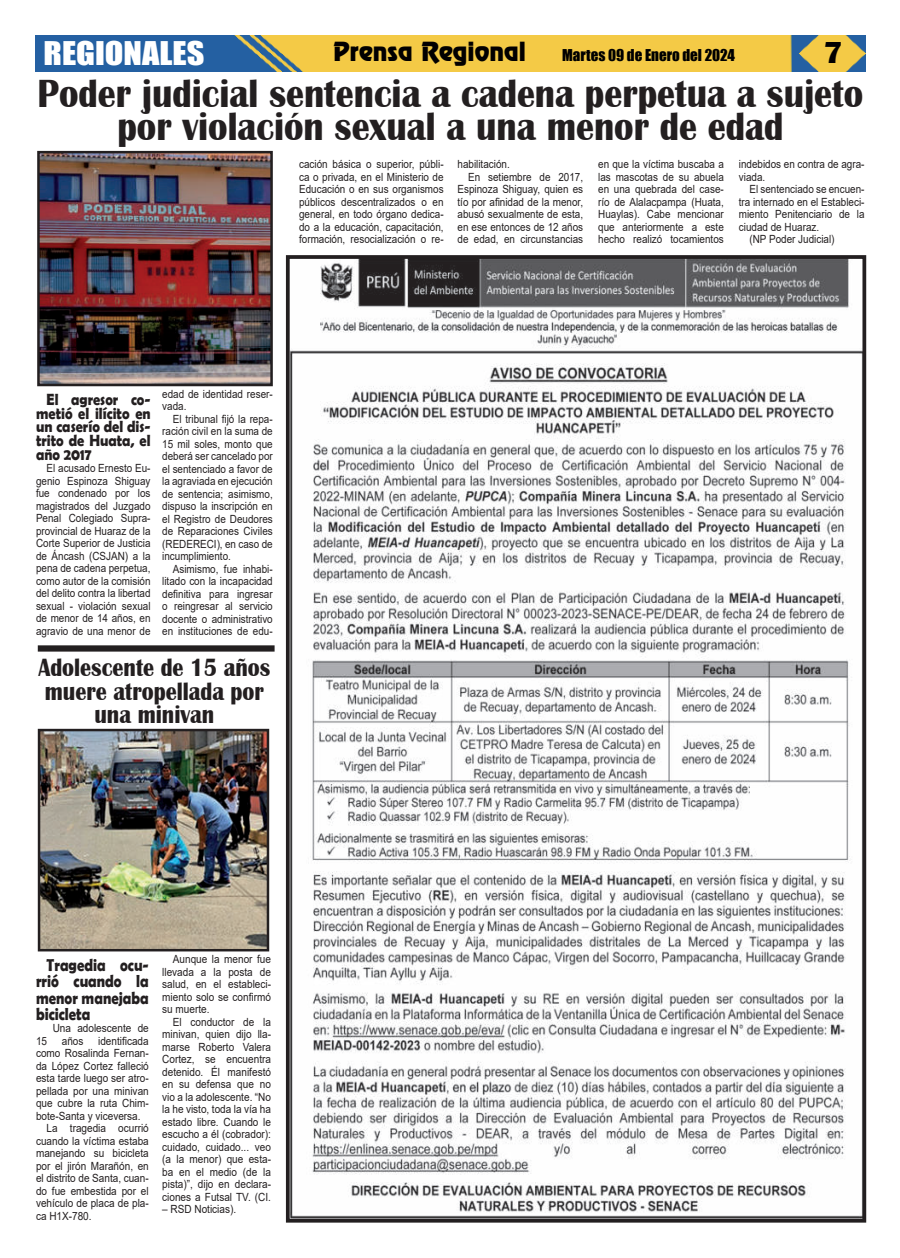
<style>
.page{position:relative;width:900px;height:1258px;background:#fff}
.page>*{position:absolute;margin:0;border:0;box-sizing:border-box;transform-origin:0 0}
.t1{font:700 40.38px/32.5px "Britannic";color:#231f20;text-align:center;scale:.89 1}
.t2{font:700 31.25px "Britannic";color:#020000}
.t3{font:30px "Impact";color:#fff;scale:1.14 1}
.t4{font:700 25.75px/23.8px "Britannic";color:#231f20;text-align:center;scale:.86 1}
.t5{font:23.75px "Renfrew Normal";color:#020000}
.t6{font:700 17.5px/16.2px "Berlin Sans FB Demi";color:#231f20;text-align:justify;scale:.84 1}
.t7{font:700 16.25px/13.8px "Berlin Sans FB Demi";color:#231f20;text-align:justify;scale:.88 1}
.t8{font:15px "Impact";color:#000}
.t9{font:11.25px/12.5px "Arial";color:#231f20;text-align:justify;scale:.88 1}
.t10{font:11.25px/12.5px "Arial";color:#231f20;text-align:justify;scale:.89 1}
</style>
<div class="page">
<img style="left:35px;top:36px;width:831px;height:35px">
<img style="left:41px;top:155px;width:228px;height:227px">
<div style="left:37px;top:151px;width:236px;height:235px;border:3px solid #231f20"></div>
<img style="left:291px;top:260px;width:570px;height:958px">
<div style="left:286px;top:255px;width:580px;height:968px;border:4px solid #231f20"></div>
<div style="left:38px;top:645px;width:237px;height:7px;background:#231f20"></div>
<img style="left:42px;top:733px;width:223px;height:214px">
<div style="left:38px;top:729px;width:231px;height:222px;border:3px solid #231f20"></div>
<h3 class="t3" style="left:44px;top:37px;width:143px">REGIONALES</h3>
<h3 class="t5" style="left:333px;top:42px;width:194px">Prensa Regional</h3>
<h3 class="t8" style="left:562px;top:47px;width:174px">Martes 09 de Enero del 2024</h3>
<h2 class="t2" style="left:824px;top:37px;width:21px">7</h2>
<h1 class="t1" style="left:38px;top:77px;width:929px">Poder judicial sentencia a cadena perpetua a sujeto por violación sexual a una menor de edad</h1>
<p class="t9" style="left:299px;top:159px;width:166px">cación básica o superior, públi&shy;ca o privada, en el Ministerio de Educación o en sus organismos públicos descentralizados o en general, en todo órgano dedica&shy;do a la educación, capacitación, formación, resocialización o re-</p>
<p class="t9" style="left:598px;top:159px;width:144px">en que la víctima buscaba a las mascotas de su abuela en una quebrada del case&shy;río de Alalacpampa (Huata, Huaylas). Cabe mencionar que anteriormente a este hecho realizó tocamientos</p>
<p class="t9" style="left:739px;top:159px;width:144px">indebidos en contra de agra&shy;viada.</p>
<p class="t9" style="left:457px;top:159px;width:61px">habilitación.</p>
<p class="t9" style="left:468px;top:172px;width:132px">En setiembre de 2017,</p>
<p class="t9" style="left:457px;top:184px;width:144px">Espinoza Shiguay, quien es</p>
<p class="t9" style="left:457px;top:195px;width:144px">tío por afinidad de la menor,</p>
<p class="t9" style="left:457px;top:209px;width:144px">abusó sexualmente de esta,</p>
<p class="t9" style="left:457px;top:222px;width:144px">en ese entonces de 12 años</p>
<p class="t9" style="left:457px;top:234px;width:144px">de edad, en circunstancias</p>
<p class="t9" style="left:750px;top:184px;width:132px">El sentenciado se encuen-</p>
<p class="t9" style="left:739px;top:197px;width:144px">tra internado en el Estableci-</p>
<p class="t9" style="left:739px;top:209px;width:144px">miento Penitenciario de la</p>
<p class="t9" style="left:739px;top:222px;width:93px">ciudad de Huaraz.</p>
<p class="t9" style="left:750px;top:234px;width:98px">(NP Poder Judicial)</p>
<h3 class="t7" style="left:36px;top:393px;width:132px;text-indent:11px">El agresor co&shy;metió el ilícito en un caserío del dis&shy;trito de Huata, el año 2017</h3>
<p class="t9" style="left:36px;top:463px;width:132px;text-indent:11px">El acusado Ernesto Eu&shy;genio Espinoza Shiguay fue condenado por los magistrados del Juzgado Penal Colegiado Supra&shy;provincial de Huaraz de la Corte Superior de Justicia de Áncash (CSJAN) a la pena de cadena perpetua, como autor de la comisión del delito contra la libertad sexual - violación sexual de menor de 14 años, en agravio de una menor de</p>
<p class="t9" style="left:162px;top:389px;width:127px">edad de identidad reser&shy;vada.</p>
<p class="t9" style="left:162px;top:413px;width:127px;text-indent:11px">El tribunal fijó la repa&shy;ración civil en la suma de 15 mil soles, monto que deberá ser cancelado por el sentenciado a favor de la agraviada en ejecución de sentencia; asimismo, dispuso la inscripción en el Registro de Deudores de Reparaciones Civiles (REDERECI), en caso de incumplimiento.</p>
<p class="t9" style="left:162px;top:564px;width:127px;text-indent:11px">Asimismo, fue inhabi&shy;litado con la incapacidad definitiva para ingresar o reingresar al servicio docente o administrativo en instituciones de edu-</p>
<h3 class="t4" style="left:38px;top:655px;width:271px">Adolescente de 15 años muere atropellada por una minivan</h3>
<h3 class="t6" style="left:36px;top:958px;width:136px;text-indent:11px">Tragedia ocu&shy;rrió cuando la menor manejaba bicicleta</h3>
<p class="t10" style="left:53px;top:1023px;width:109px">Una adolescente de</p>
<p class="t10" style="left:36px;top:1035px;width:14px">15</p>
<p class="t10" style="left:62px;top:1035px;width:26px">años</p>
<p class="t10" style="left:98px;top:1035px;width:58px">identificada</p>
<p class="t10" style="left:36px;top:1048px;width:128px">como Rosalinda Fernan-</p>
<p class="t10" style="left:36px;top:1061px;width:128px">da López Cortez falleció</p>
<p class="t10" style="left:36px;top:1073px;width:128px">esta tarde luego ser atro-</p>
<p class="t10" style="left:36px;top:1086px;width:128px">pellada por una minivan</p>
<p class="t10" style="left:36px;top:1098px;width:128px">que cubre la ruta Chim-</p>
<p class="t10" style="left:36px;top:1111px;width:119px">bote-Santa y viceversa.</p>
<p class="t10" style="left:47px;top:1123px;width:116px">La tragedia ocurrió</p>
<p class="t10" style="left:36px;top:1136px;width:128px">cuando la víctima estaba</p>
<p class="t10" style="left:36px;top:1148px;width:128px">manejando su bicicleta</p>
<p class="t10" style="left:36px;top:1161px;width:128px">por el jirón Marañón, en</p>
<p class="t10" style="left:36px;top:1173px;width:128px">el distrito de Santa, cuan-</p>
<p class="t10" style="left:36px;top:1186px;width:128px">do fue embestida por el</p>
<p class="t10" style="left:36px;top:1198px;width:128px">vehículo de placa de pla-</p>
<p class="t10" style="left:36px;top:1211px;width:64px">ca H1X-780.</p>
<p class="t10" style="left:162px;top:954px;width:124px;text-indent:11px">Aunque la menor fue llevada a la posta de salud, en el estableci&shy;miento solo se confirmó su muerte.</p>
<p class="t10" style="left:162px;top:1016px;width:124px;text-indent:11px">El conductor de la minivan, quien dijo lla&shy;marse Roberto Valera Cortez, se encuentra detenido. Él manifestó en su defensa que no vio a la adolescente. “No la he visto, toda la vía ha estado libre. Cuando le escucho a él (cobrador): cuidado, cuidado... veo (a la menor) que esta&shy;ba en el medio (de la pista)”, dijo en declara&shy;ciones a Futsal TV. (CI.</p>
<p class="t10" style="left:162px;top:1204px;width:85px">– RSD Noticias).</p>
</div>
